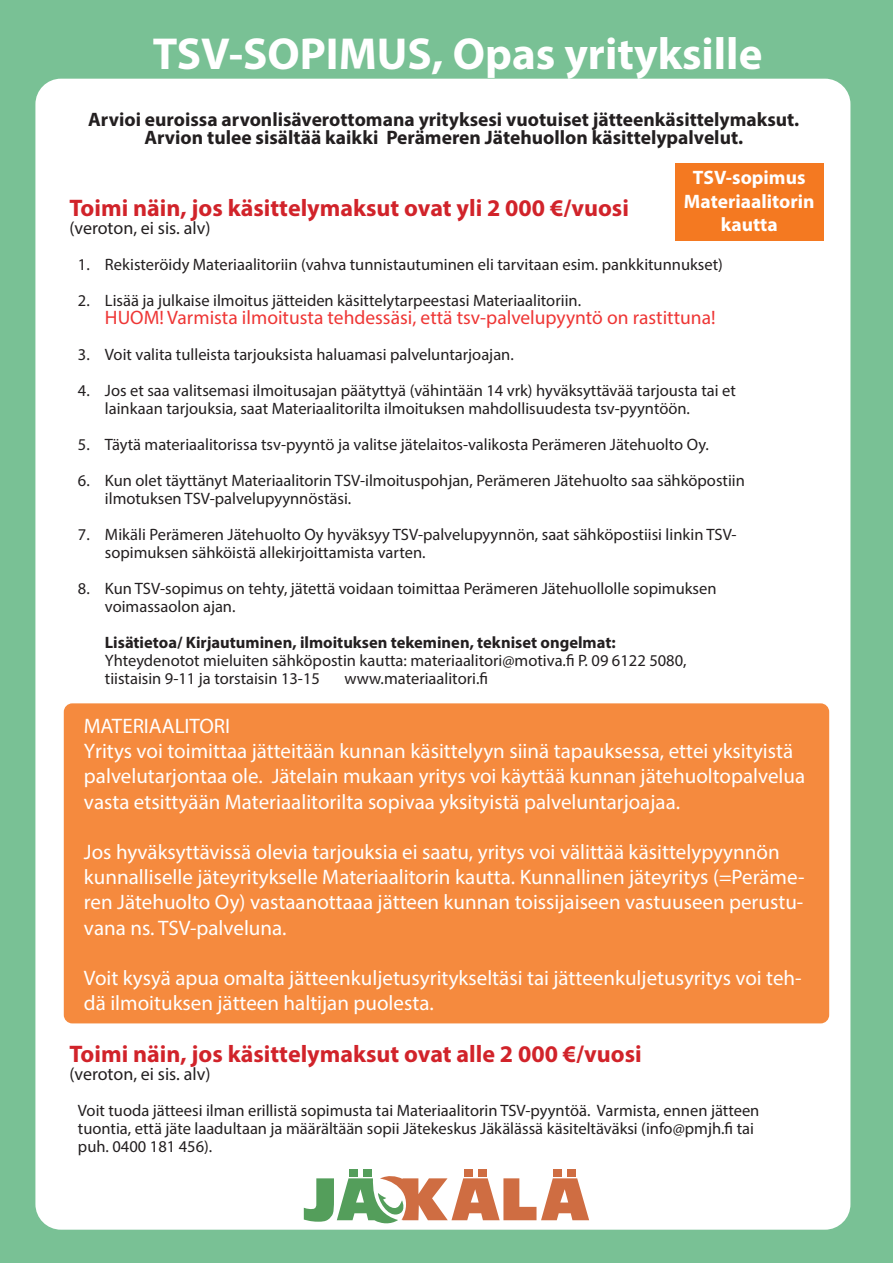
<style>
.page{position:relative;width:893px;height:1263px;background:#79c195}
.page>*{position:absolute;margin:0;border:0;box-sizing:border-box;transform-origin:0 0}
.t1{font:700 45px "Myriad Pro";color:#fff}
.t2{font:700 24px "Myriad Pro";color:#d1232a}
.t3{font:21px/25.2px "Myriad Pro";color:#fff}
.t4{font:700 19.5px/18px "Myriad Pro";color:#231f20;text-align:center}
.t5{font:19.5px "Myriad Pro";color:#ee3635}
.t6{font:700 19.5px/23.4px "Myriad Pro";color:#fff;text-align:center}
.t7{font:18px "Myriad Pro";color:#231f20}
.t8{font:16.5px/18px "Myriad Pro";color:#231f20}
.t9{font:700 16.5px "Myriad Pro";color:#231f20}
</style>
<div class="page">
<div style="left:35px;top:79px;width:815px;height:1151px;background:#fff;border-radius:26px"></div>
<div style="left:64px;top:703px;width:765px;height:320px;background:#f58a3e;border-radius:9px"></div>
<div style="left:675px;top:163px;width:148px;height:78px;background:#f47921"></div>
<div style="left:349px;top:1169px;width:9px;height:7px;background:#549e5b"></div>
<div style="left:363px;top:1169px;width:9px;height:7px;background:#549e5b"></div>
<div style="left:464px;top:1169px;width:8px;height:7px;background:#cf6d42"></div>
<div style="left:478px;top:1169px;width:9px;height:7px;background:#cf6d42"></div>
<div style="left:553px;top:1169px;width:9px;height:7px;background:#cf6d42"></div>
<div style="left:567px;top:1169px;width:9px;height:7px;background:#cf6d42"></div>
<svg style="left:304px;top:1174px;width:285px;height:50px"></svg>
<h1 class="t1" style="left:153px;top:24px;width:611px">TSV-SOPIMUS, Opas yrityksille</h1>
<p class="t4" style="left:88px;top:110px;width:712px">Arvioi euroissa arvonlisäverottomana yrityksesi vuotuiset jätteenkäsittelymaksut.<br>Arvion tulee sisältää kaikki Perämeren Jätehuollon käsittelypalvelut.</p>
<p class="t6" style="left:684px;top:165px;width:132px">TSV-sopimus<br>Materiaalitorin kautta</p>
<h2 class="t2" style="left:69px;top:192px;width:561px">Toimi näin, jos käsittelymaksut ovat yli 2 000 €/vuosi</h2>
<p class="t7" style="left:69px;top:217px;width:143px">(veroton, ei sis. alv)</p>
<p class="t8" style="left:78px;top:255px;width:646px">1. Rekisteröidy Materiaalitoriin (vahva tunnistautuminen eli tarvitaan esim. pankkitunnukset)</p>
<p class="t8" style="left:78px;top:291px;width:505px">2. Lisää ja julkaise ilmoitus jätteiden käsittelytarpeestasi Materiaalitoriin.</p>
<p class="t5" style="left:105px;top:305px;width:612px">HUOM! Varmista ilmoitusta tehdessäsi, että tsv-palvelupyyntö on rastittuna!</p>
<p class="t8" style="left:78px;top:345px;width:437px">3. Voit valita tulleista tarjouksista haluamasi palveluntarjoajan.</p>
<p class="t8" style="left:105px;top:381px;width:632px;text-indent:-27px">4. Jos et saa valitsemasi ilmoitusajan päätyttyä (vähintään 14 vrk) hyväksyttävää tarjousta tai et lainkaan tarjouksia, saat Materiaalitorilta ilmoituksen mahdollisuudesta tsv-pyyntöön.</p>
<p class="t8" style="left:78px;top:435px;width:632px">5. Täytä materiaalitorissa tsv-pyyntö ja valitse jätelaitos-valikosta Perämeren Jätehuolto Oy.</p>
<p class="t8" style="left:105px;top:471px;width:641px;text-indent:-27px">6. Kun olet täyttänyt Materiaalitorin TSV-ilmoituspohjan, Perämeren Jätehuolto saa sähköpostiin ilmotuksen TSV-palvelupyynnöstäsi.</p>
<p class="t8" style="left:105px;top:525px;width:633px;text-indent:-27px">7. Mikäli Perämeren Jätehuolto Oy hyväksyy TSV-palvelupyynnön, saat sähköpostiisi linkin TSV&shy;sopimuksen sähköistä allekirjoittamista varten.</p>
<p class="t8" style="left:105px;top:579px;width:613px;text-indent:-27px">8. Kun TSV-sopimus on tehty, jätettä voidaan toimittaa Perämeren Jätehuollolle sopimuksen voimassaolon ajan.</p>
<p class="t9" style="left:105px;top:632px;width:512px">Lisätietoa/ Kirjautuminen, ilmoituksen tekeminen, tekniset ongelmat:</p>
<p class="t8" style="left:105px;top:651px;width:583px">Yhteydenotot mieluiten sähköpostin kautta: materiaalitori@motiva.fi P. 09 6122 5080, tiistaisin 9-11 ja torstaisin 13-15</p>
<p class="t8" style="left:344px;top:669px;width:145px">www.materiaalitori.fi</p>
<p class="t3" style="left:84px;top:713px;width:723px">MATERIAALITORI<br>Yritys voi toimittaa jätteitään kunnan käsittelyyn siinä tapauksessa, ettei yksityistä palvelutarjontaa ole. Jätelain mukaan yritys voi käyttää kunnan jätehuoltopalvelua vasta etsittyään Materiaalitorilta sopivaa yksityistä palveluntarjoajaa.</p>
<p class="t3" style="left:84px;top:839px;width:722px">Jos hyväksyttävissä olevia tarjouksia ei saatu, yritys voi välittää käsittelypyynnön kunnalliselle jäteyritykselle Materiaalitorin kautta. Kunnallinen jäteyritys (=Peräme&shy;ren Jätehuolto Oy) vastaanottaaa jätteen kunnan toissijaiseen vastuuseen perustu&shy;vana ns. TSV-palveluna.</p>
<p class="t3" style="left:84px;top:965px;width:719px">Voit kysyä apua omalta jätteenkuljetusyritykseltäsi tai jätteenkuljetusyritys voi teh&shy;dä ilmoituksen jätteen haltijan puolesta.</p>
<h2 class="t2" style="left:69px;top:1038px;width:574px">Toimi näin, jos käsittelymaksut ovat alle 2 000 €/vuosi</h2>
<p class="t7" style="left:69px;top:1063px;width:143px">(veroton, ei sis. alv)</p>
<p class="t8" style="left:78px;top:1101px;width:683px">Voit tuoda jätteesi ilman erillistä sopimusta tai Materiaalitorin TSV-pyyntöä. Varmista, ennen jätteen tuontia, että jäte laadultaan ja määrältään sopii Jätekeskus Jäkälässä käsiteltäväksi (info@pmjh.fi tai puh. 0400 181 456).</p>
</div>
